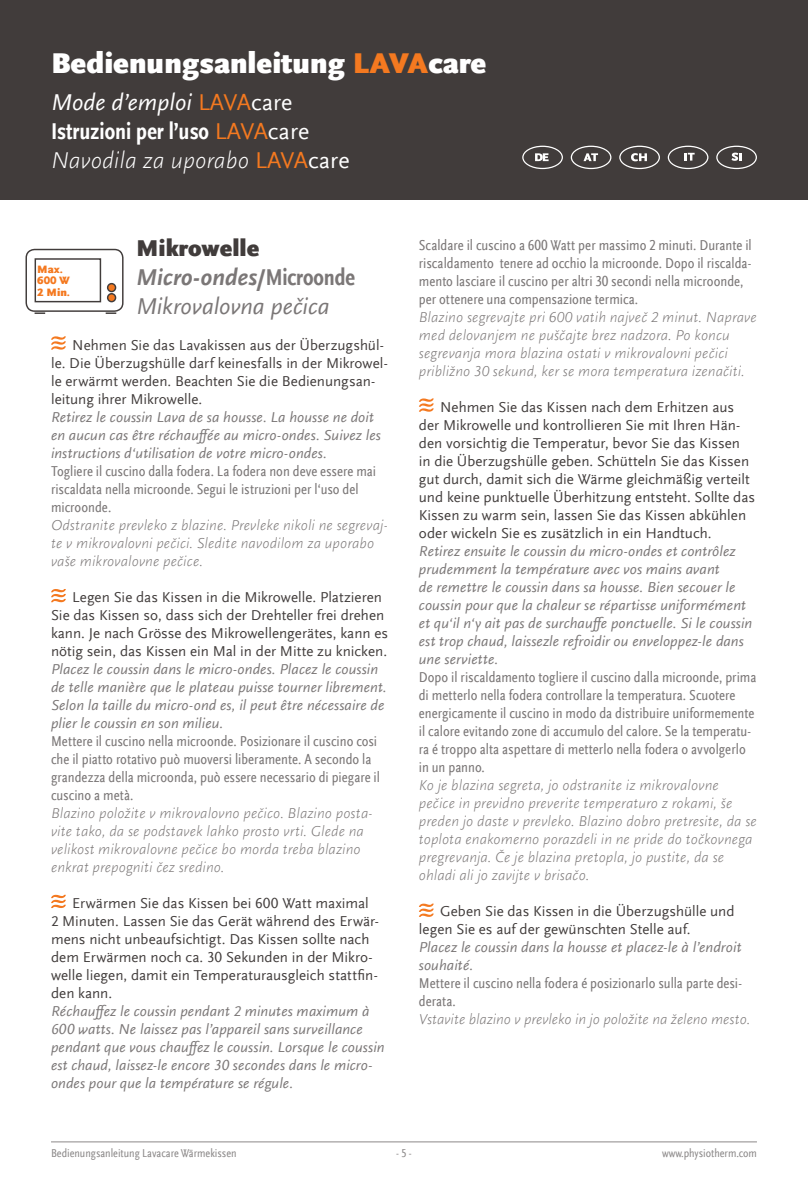
<style>
.page{position:relative;width:808px;height:1178px;background:#fff}
.page>*{position:absolute;margin:0;border:0;box-sizing:border-box;transform-origin:0 0}
.t1{font:900 30px "Scala Sans Offc Pro";color:#fff}
.t2{font:700 condensed 24px/28.8px "Scala Sans Offc Pro";color:#fff}
.t3{font:italic 24px/28.8px "Scala Sans Offc Pro";letter-spacing:.005em;color:#7b7777}
.t4{font:15px/18px "Scala Sans Offc Pro";color:#413c3b}
.t5{font:italic 15px/18px "Scala Sans Offc Pro";letter-spacing:.01em;color:#7b7777}
.t6{font:condensed 15px/18px "Scala Sans Offc Pro";color:#7b7777}
.t7{font:italic 300 15px/18px "Scala Sans Offc Pro";letter-spacing:.005em;color:#7b7777}
.t8{font:condensed 12px "Scala Sans Offc Pro";color:#8c8989}
.t9{font:900 11.25px/11.9px "Scala Sans Offc Pro";color:#f47920}
.s1{color:#f47920}
.s2{font-weight:400;font-style:italic;font-stretch:normal}
.s3{font-weight:400;font-stretch:normal;color:#f47920}
.s4{font-weight:400;font-stretch:normal}
.s5{font-weight:300;font-style:italic;font-stretch:normal}
.s6{font-weight:900;font-style:normal;color:#413c3b}
.s7{font-weight:700}
.s8{font-weight:700;font-style:normal}
.s9{font-weight:700;font-style:normal;font-stretch:condensed}
</style>
<div class="page">
<hr style="left:51px;top:1141px;width:706px;height:1px;background:#8c8989">
<div style="left:0;top:0;width:808px;height:200px;background:#413c3b"></div>
<svg style="left:571px;top:146px;width:40px;height:23px"></svg>
<svg style="left:522px;top:146px;width:41px;height:23px"></svg>
<svg style="left:619px;top:146px;width:41px;height:23px"></svg>
<svg style="left:668px;top:146px;width:40px;height:23px"></svg>
<svg style="left:716px;top:146px;width:41px;height:23px"></svg>
<div style="left:26px;top:249px;width:98px;height:63px;border:1px solid #413c3b;border-radius:8px"></div>
<div style="left:35px;top:258px;width:66px;height:44px;border:1px solid #413c3b"></div>
<div style="left:108px;top:284px;width:8px;height:8px;background:#f47920;border-radius:50%"></div>
<div style="left:107px;top:283px;width:9px;height:9px;border:1px solid #413c3b;border-radius:50%"></div>
<div style="left:108px;top:294px;width:8px;height:8px;background:#f47920;border-radius:50%"></div>
<div style="left:107px;top:293px;width:9px;height:9px;border:1px solid #413c3b;border-radius:50%"></div>
<svg style="left:35px;top:312px;width:10px;height:2px"></svg>
<svg style="left:106px;top:312px;width:10px;height:2px"></svg>
<svg style="left:51px;top:336px;width:15px;height:14px"></svg>
<svg style="left:51px;top:589px;width:15px;height:13px"></svg>
<svg style="left:51px;top:895px;width:15px;height:13px"></svg>
<svg style="left:419px;top:903px;width:15px;height:14px"></svg>
<svg style="left:419px;top:398px;width:15px;height:14px"></svg>
<h1 class="t1" style="left:51px;top:46px;width:340px">Bedienungsanleitung <span class="s1">LAVA</span></h1>
<h1 class="t1" style="left:428px;top:46px;width:60px">care</h1>
<h2 class="t2" style="left:51px;top:88px;width:300px"><span class="s2">Mode d’emploi</span> <span class="s3">LAVA</span><span class="s4">care<br></span>Istruzioni per l’uso <span class="s3">LAVA</span><span class="s4">care<br></span><span class="s5">Navodila za uporabo</span> <span class="s3">LAVA</span><span class="s4">care</span></h2>
<h2 class="t3" style="left:136px;top:234px;width:220px"><span class="s6">M ikrowelle<br></span><span class="s7">Micro-ondes</span><span class="s8">/</span><span class="s9">Microonde<br></span>Mikrovalovna pečica</h2>
<p class="t4" style="left:51px;top:336px;width:338px;text-indent:21px">Nehmen Sie das Lavakissen aus der Überzugshül&shy;le. Die Überzugshülle darf keinesfalls in der Mikrowel&shy;le erwärmt werden. Beachten Sie die Bedienungsan&shy;leitung ihrer Mikrowelle.</p>
<p class="t5" style="left:51px;top:408px;width:331px">Retirez le coussin Lava de sa housse. La housse ne doit en aucun cas être réchauffée au micro-ondes. Suivez les instructions d‘utilisation de votre micro-ondes.</p>
<p class="t6" style="left:51px;top:462px;width:327px">Togliere il cuscino dalla fodera. La fodera non deve essere mai riscaldata nella microonde. Segui le istruzioni per l‘uso del microonde.</p>
<p class="t7" style="left:51px;top:516px;width:338px">Odstranite prevleko z blazine. Prevleke nikoli ne segrevaj&shy;te v mikrovalovni pečici. Sledite navodilom za uporabo vaše mikrovalovne pečice.</p>
<p class="t4" style="left:51px;top:588px;width:339px;text-indent:21px">Legen Sie das Kissen in die Mikrowelle. Platzieren Sie das Kissen so, dass sich der Drehteller frei drehen kann. Je nach Grösse des Mikrowellengerätes, kann es nötig sein, das Kissen ein Mal in der Mitte zu knicken.</p>
<p class="t5" style="left:51px;top:660px;width:337px">Placez le coussin dans le micro-ondes. Placez le coussin de telle manière que le plateau puisse tourner librement.<br>Selon la taille du micro-ond es, il peut être nécessaire de plier le coussin en son milieu.</p>
<p class="t6" style="left:51px;top:732px;width:330px">Mettere il cuscino nella microonde. Posizionare il cuscino cosi che il piatto rotativo può muoversi liberamente. A secondo la grandezza della microonda, può essere necessario di piegare il cuscino a metà.</p>
<p class="t7" style="left:51px;top:804px;width:323px">Blazino položite v mikrovalovno pečico. Blazino posta&shy;vite tako, da se podstavek lahko prosto vrti. Glede na velikost mikrovalovne pečice bo morda treba blazino enkrat prepogniti čez sredino.</p>
<p class="t4" style="left:51px;top:894px;width:329px;text-indent:21px">Erwärmen Sie das Kissen bei 600 Watt maximal 2 Minuten. Lassen Sie das Gerät während des Erwär&shy;mens nicht unbeaufsichtigt. Das Kissen sollte nach dem Erwärmen noch ca. 30 Sekunden in der Mikro&shy;welle liegen, damit ein Temperaturausgleich stattfin&shy;den kann.</p>
<p class="t5" style="left:51px;top:1002px;width:335px">Réchauffez le coussin pendant 2 minutes maximum à 600 watts. Ne laissez pas l’appareil sans surveillance pendant que vous chauffez le coussin. Lorsque le coussin est chaud, laissez-le encore 30 secondes dans le micro&shy;ondes pour que la température se régule.</p>
<p class="t9" style="left:37px;top:263px;width:34px">M ax.<br>600 W<br>2 M in.</p>
<p class="t6" style="left:419px;top:236px;width:334px">Scaldare il cuscino a 600 Watt per massimo 2 minuti. Durante il riscaldamento tenere ad occhio la microonde. Dopo il riscalda&shy;mento lasciare il cuscino per altri 30 secondi nella microonde, per ottenere una compensazione termica.</p>
<p class="t7" style="left:419px;top:308px;width:339px">Blazino segrevajte pri 600 vatih največ 2 minut. Naprave med delovanjem ne puščajte brez nadzora. Po koncu segrevanja mora blazina ostati v mikrovalovni pečici približno 30 sekund, ker se mora temperatura izenačiti.</p>
<p class="t4" style="left:419px;top:398px;width:338px;text-indent:21px">Nehmen Sie das Kissen nach dem Erhitzen aus der Mikrowelle und kontrollieren Sie mit Ihren Hän&shy;den vorsichtig die Temperatur, bevor Sie das Kissen in die Überzugshülle geben. Schütteln Sie das Kissen gut durch, damit sich die Wärme gleichmäßig verteilt und keine punktuelle Überhitzung entsteht. Sollte das Kissen zu warm sein, lassen Sie das Kissen abkühlen oder wickeln Sie es zusätzlich in ein Handtuch.</p>
<p class="t5" style="left:419px;top:542px;width:335px">Retirez ensuite le coussin du micro-ondes et contrôlez prudemment la température avec vos mains avant<br>de remettre le coussin dans sa housse. Bien secouer le coussin pour que la chaleur se répartisse uniformément et qu‘il n‘y ait pas de surchauffe ponctuelle. Si le coussin est trop chaud, laissezle refroidir ou enveloppez-le dans une serviette.</p>
<p class="t6" style="left:419px;top:668px;width:339px">Dopo il riscaldamento togliere il cuscino dalla microonde, prima di metterlo nella fodera controllare la temperatura. Scuotere energicamente il cuscino in modo da distribuire uniformemente il calore evitando zone di accumulo del calore. Se la temperatu&shy;ra é troppo alta aspettare di metterlo nella fodera o avvolgerlo in un panno.</p>
<p class="t7" style="left:419px;top:776px;width:339px">Ko je blazina segreta, jo odstranite iz mikrovalovne pečice in previdno preverite temperaturo z rokami, še preden jo daste v prevleko. Blazino dobro pretresite, da se toplota enakomerno porazdeli in ne pride do točkovnega pregrevanja. Če je blazina pretopla, jo pustite, da se ohladi ali jo zavijte v brisačo.</p>
<p class="t4" style="left:419px;top:902px;width:317px;text-indent:21px">Geben Sie das Kissen in die Überzugshülle und legen Sie es auf der gewünschten Stelle auf.</p>
<p class="t5" style="left:419px;top:938px;width:324px">Placez le coussin dans la housse et placez-le à l’endroit souhaité.</p>
<p class="t6" style="left:419px;top:974px;width:325px">Mettere il cuscino nella fodera é posizionarlo sulla parte desi&shy;derata.</p>
<p class="t7" style="left:419px;top:1010px;width:333px">Vstavite blazino v prevleko in jo položite na želeno mesto.</p>
<p class="t8" style="left:51px;top:1146px;width:187px">Bedienungsanleitung Lavacare Wärmekissen</p>
<p class="t8" style="left:396px;top:1146px;width:17px">- 5 -</p>
<p class="t8" style="left:662px;top:1146px;width:96px">www.physiotherm.com</p>
</div>
